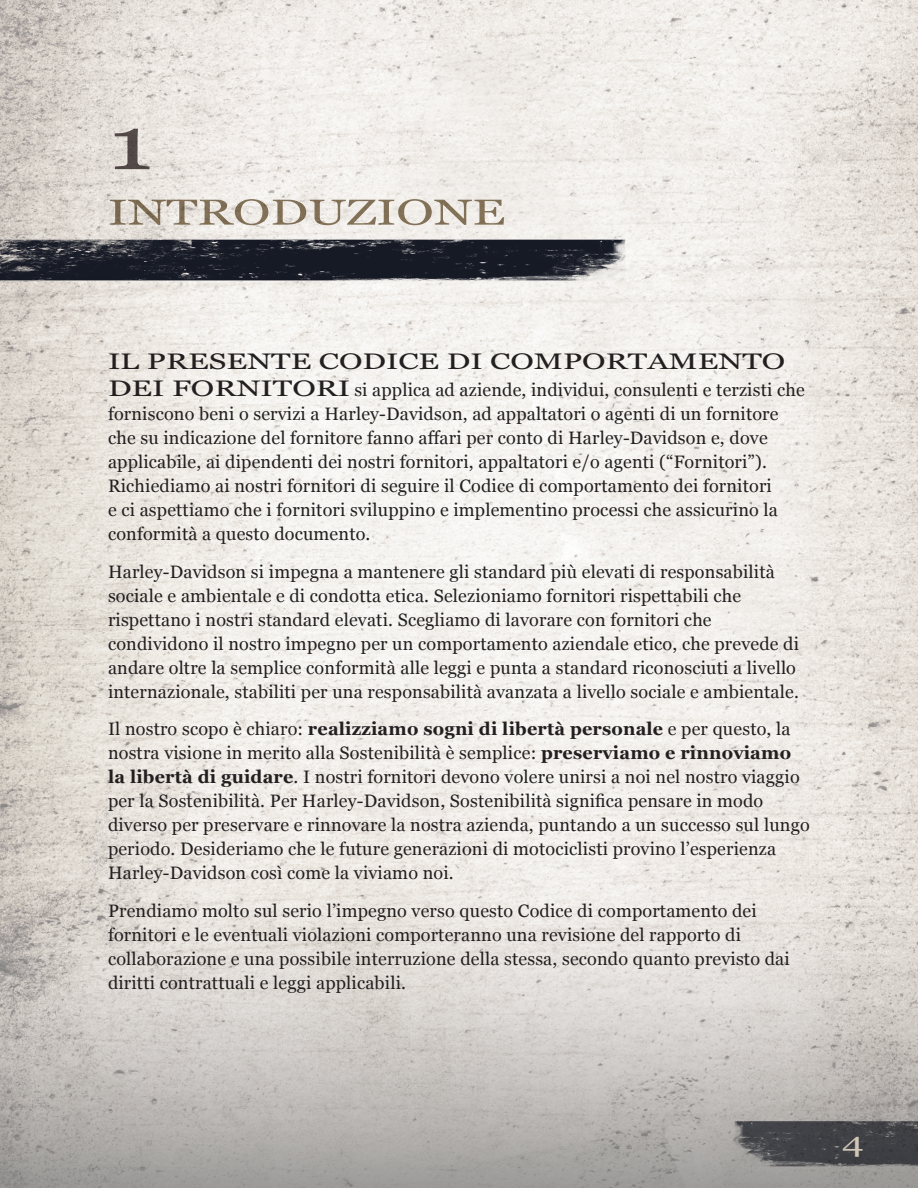
<style>
.page{position:relative;width:918px;height:1188px;background:#fff}
.page>*{position:absolute;margin:0;border:0;box-sizing:border-box;transform-origin:0 0}
.t1{font:75px "Georgia";color:#5b5253;scale:1.4 1}
.t2{font:36px "Georgia";color:#8a7a60;scale:1.4 1}
.t3{font:27.75px "Georgia";color:#cfc6b7;scale:1.4 1}
.t4{font:22.5px "Georgia";color:#231f20;scale:1.4 1}
.t5{font:18px/24px "Georgia";letter-spacing:.01em;color:#231f20}
.s1{font-size:22.5px}
.s2{font-weight:700}
</style>
<div class="page">
<img style="left:0;top:0;width:918px;height:1188px">
<img style="left:702px;top:1092px;width:216px;height:96px">
<img style="left:0;top:216px;width:671px;height:82px">
<h1 class="t1" style="left:108px;top:89px;width:34px">1</h1>
<h2 class="t2" style="left:108px;top:186px;width:285px">INTRODUZIONE</h2>
<p class="t4" style="left:108px;top:345px;width:485px">IL PRESENTE CODICE DI COMPORTAMENTO</p>
<p class="t5" style="left:108px;top:377px;width:698px"><span class="s1">DEI FORNITORI</span> si applica ad aziende, individui, consulenti e terzisti che forniscono beni o servizi a Harley-Davidson, ad appaltatori o agenti di un fornitore che su indicazione del fornitore fanno affari per conto di Harley-Davidson e, dove applicabile, ai dipendenti dei nostri fornitori, appaltatori e/o agenti (“Fornitori”).<br>Richiediamo ai nostri fornitori di seguire il Codice di comportamento dei fornitori<br>e ci aspettiamo che i fornitori sviluppino e implementino processi che assicurino la conformità a questo documento.</p>
<p class="t5" style="left:108px;top:559px;width:693px">Harley-Davidson si impegna a mantenere gli standard più elevati di responsabilità sociale e ambientale e di condotta etica. Selezioniamo fornitori rispettabili che rispettano i nostri standard elevati. Scegliamo di lavorare con fornitori che condividono il nostro impegno per un comportamento aziendale etico, che prevede di andare oltre la semplice conformità alle leggi e punta a standard riconosciuti a livello internazionale, stabiliti per una responsabilità avanzata a livello sociale e ambientale.</p>
<p class="t5" style="left:108px;top:716px;width:703px">Il nostro scopo è chiaro: <span class="s2">realizziamo sogni di libertà personale</span> e per questo, la nostra visione in merito alla Sostenibilità è semplice: <span class="s2">preserviamo e rinnoviamo la libertà di guidare</span>. I nostri fornitori devono volere unirsi a noi nel nostro viaggio per la Sostenibilità. Per Harley-Davidson, Sostenibilità significa pensare in modo diverso per preservare e rinnovare la nostra azienda, puntando a un successo sul lungo periodo. Desideriamo che le future generazioni di motociclisti provino l’esperienza Harley-Davidson così come la viviamo noi.</p>
<p class="t5" style="left:108px;top:898px;width:683px">Prendiamo molto sul serio l’impegno verso questo Codice di comportamento dei fornitori e le eventuali violazioni comporteranno una revisione del rapporto di collaborazione e una possibile interruzione della stessa, secondo quanto previsto dai diritti contrattuali e leggi applicabili.</p>
<p class="t3" style="left:842px;top:1122px;width:17px">4</p>
</div>
